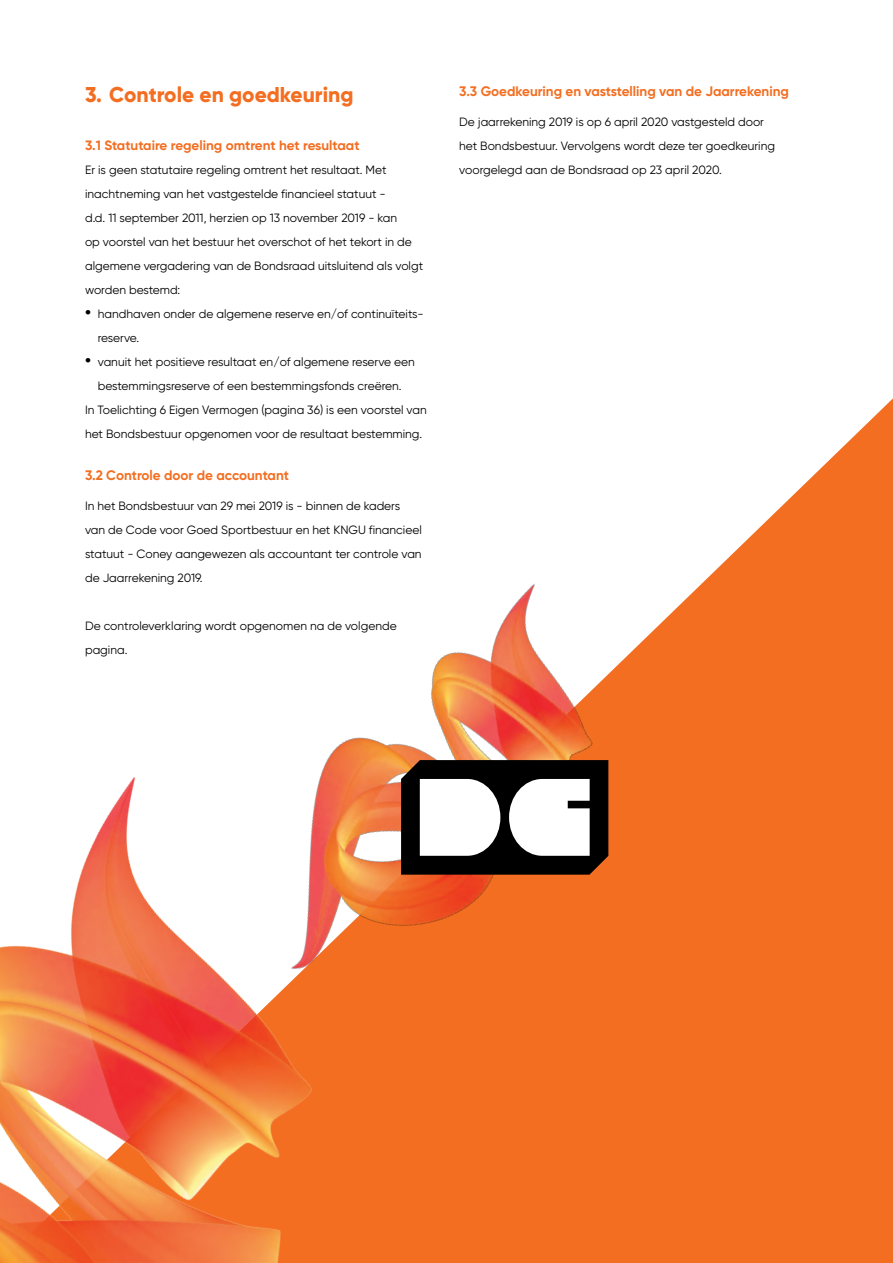
<style>
.page{position:relative;width:893px;height:1263px;background:#fff}
.page>*{position:absolute;margin:0;border:0;box-sizing:border-box;transform-origin:0 0}
.t1{font:800 21.45px "Gilroy";color:#f36e21}
.t2{font:700 13.8px "Gilroy";color:#f36e21}
.t3{font:700 13.5px "Gilroy";color:#f36e21}
.t4{font:12px/24px "Gilroy";color:#000}
.s1{font-weight:700;font-size:16.5px}
</style>
<div class="page">
<svg style="left:728px;top:398px;width:165px;height:865px;fill:#f36e21"></svg>
<img style="left:0;top:569px;width:770px;height:694px">
<img style="left:167px;top:558px;width:576px;height:492px">
<svg style="left:401px;top:760px;width:207px;height:115px"></svg>
<h1 class="t1" style="left:85px;top:81px;width:270px">3. Controle en goedkeuring</h1>
<p class="t3" style="left:85px;top:137px;width:276px">3.1 Statutaire regeling omtrent het resultaat</p>
<p class="t4" style="left:85px;top:158px;width:340px">Er is geen statutaire regeling omtrent het resultaat. Met inachtneming van het vastgestelde financieel statuut -<br>d.d. 11 september 2011, herzien op 13 november 2019 - kan<br>op voorstel van het bestuur het overschot of het tekort in de algemene vergadering van de Bondsraad uitsluitend als volgt worden bestemd:</p>
<p class="t4" style="left:98px;top:302px;width:327px;text-indent:-13px"><span class="s1">•</span> handhaven onder de algemene reserve en/of continuïteits&shy;reserve.</p>
<p class="t4" style="left:85px;top:350px;width:331px"><span class="s1">•</span> vanuit het positieve resultaat en/of algemene reserve een</p>
<p class="t4" style="left:98px;top:374px;width:305px">bestemmingsreserve of een bestemmingsfonds creëren.</p>
<p class="t4" style="left:85px;top:398px;width:343px">In Toelichting 6 Eigen Vermogen (pagina 36) is een voorstel van</p>
<p class="t4" style="left:85px;top:422px;width:339px">het Bondsbestuur opgenomen voor de resultaat bestemming.</p>
<p class="t2" style="left:85px;top:467px;width:205px">3.2 Controle door de accountant</p>
<p class="t4" style="left:85px;top:494px;width:338px">In het Bondsbestuur van 29 mei 2019 is - binnen de kaders van de Code voor Goed Sportbestuur en het KNGU financieel statuut - Coney aangewezen als accountant ter controle van de Jaarrekening 2019.</p>
<p class="t4" style="left:85px;top:614px;width:313px">De controleverklaring wordt opgenomen na de volgende pagina.</p>
<p class="t2" style="left:459px;top:82px;width:331px">3.3 Goedkeuring en vaststelling van de Jaarrekening</p>
<p class="t4" style="left:459px;top:110px;width:317px">De jaarrekening 2019 is op 6 april 2020 vastgesteld door het Bondsbestuur. Vervolgens wordt deze ter goedkeuring voorgelegd aan de Bondsraad op 23 april 2020.</p>
</div>
